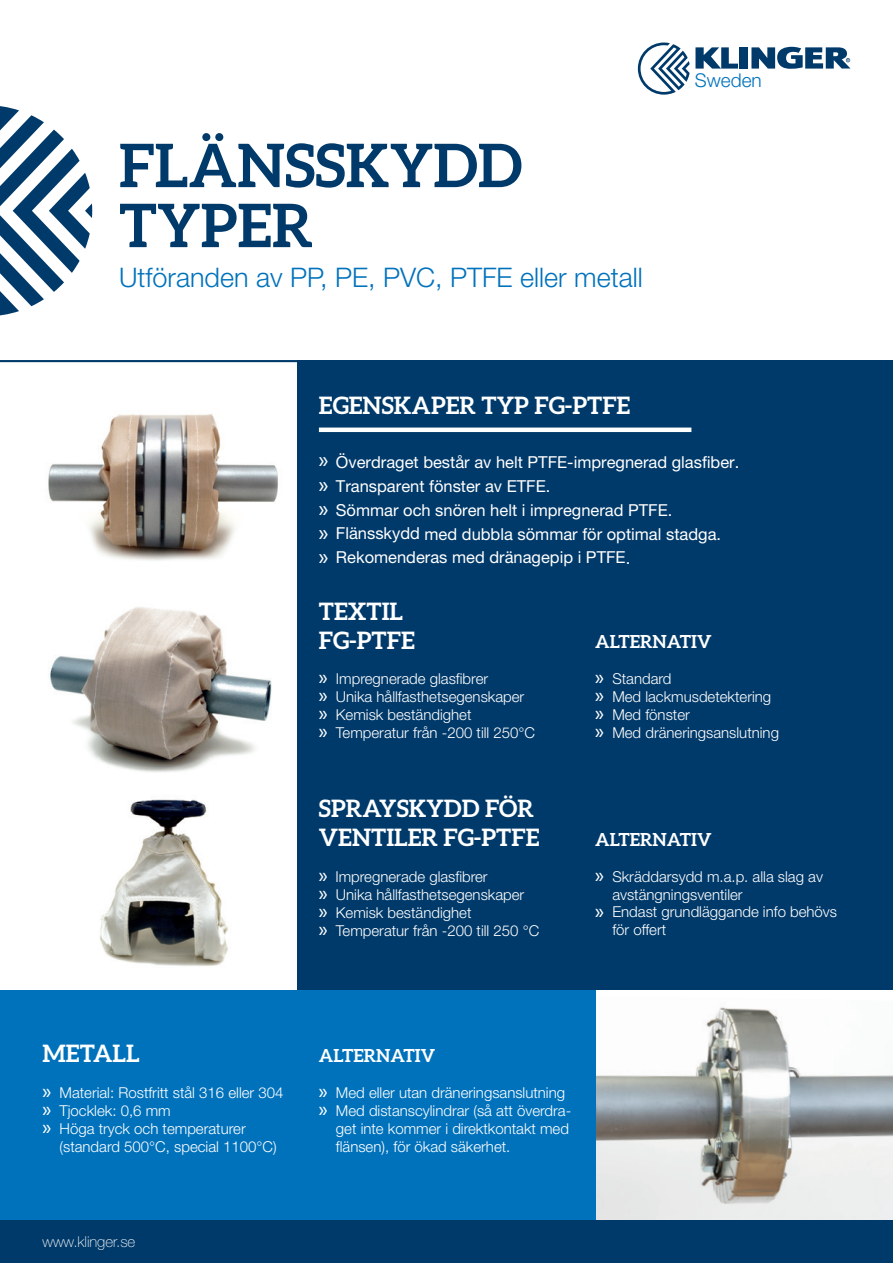
<style>
.page{position:relative;width:893px;height:1263px;background:#fff}
.page>*{position:absolute;margin:0;border:0;box-sizing:border-box;transform-origin:0 0}
.t1{font:700 60px/60px "Aleo";color:#003a6a}
.t2{font:300 27px "Helvetica Neue LT Pro";color:#0072bc}
.t3{font:700 24px/28.8px "Aleo";color:#fff}
.t4{font:300 19.05px "Helvetica Neue LT Pro";color:#0072bc}
.t5{font:700 18px "Aleo";color:#fff}
.t6{font:16.5px/24px "Helvetica Neue LT Pro";color:#fff}
.t7{font:300 15px/18px "Helvetica Neue LT Pro";color:#fff}
.t8{font:100 15px "Helvetica Neue LT Pro";color:#fff}
.s1{font-family:"Gill Sans";font-size:19.5px}
.s2{font-family:"Gill Sans";font-weight:400;font-size:18px}
</style>
<div class="page">
<div style="left:298px;top:360px;width:595px;height:630px;background:#003a6a"></div>
<img style="left:50px;top:607px;width:222px;height:165px">
<img style="left:48px;top:414px;width:230px;height:147px">
<img style="left:100px;top:799px;width:128px;height:167px">
<hr style="left:319px;top:428px;width:372px;height:4px;background:#fff">
<img style="left:595px;top:995px;width:298px;height:225px">
<svg style="left:0;top:106px;width:92px;height:210px"></svg>
<div style="left:0;top:990px;width:595px;height:232px;background:#0072bc"></div>
<div style="left:0;top:1220px;width:893px;height:43px;background:#003a6a"></div>
<hr style="left:0;top:360px;width:893px;height:2px;background:#003a6a">
<div style="left:740px;top:47px;width:8px;height:22px;background:#003a6a"></div>
<svg style="left:751px;top:47px;width:99px;height:22px"></svg>
<svg style="left:638px;top:43px;width:100px;height:52px"></svg>
<h1 class="t1" style="left:119px;top:134px;width:405px">FLÄNSSKYDD<br>TYPER</h1>
<h2 class="t2" style="left:119px;top:261px;width:525px">Utföranden av PP, PE, PVC, PTFE eller metall</h2>
<p class="t4" style="left:695px;top:69px;width:68px">Sweden</p>
<h3 class="t3" style="left:319px;top:391px;width:313px">EGENSKAPER TYP FG-PTFE</h3>
<p class="t6" style="left:319px;top:450px;width:422px"><span class="s1">»</span> Överdraget består av helt PTFE-impregnerad glasfiber. <span class="s1">»</span> Transparent fönster av ETFE.<br><span class="s1">»</span> Sömmar och snören helt i impregnerad PTFE.<br><span class="s1">»</span> Flänsskydd med dubbla sömmar för optimal stadga.</p>
<p class="t6" style="left:319px;top:544px;width:313px"><span class="s1">»</span> Rekomenderas med dränagepip i PTFE.</p>
<h3 class="t3" style="left:319px;top:596px;width:97px">TEXTIL<br>FG-PTFE</h3>
<p class="t7" style="left:319px;top:669px;width:218px"><span class="s2">»</span> Impregnerade glasfibrer<br><span class="s2">»</span> Unika hållfasthetsegenskaper <span class="s2">»</span> Kemisk beständighet<br><span class="s2">»</span> Temperatur från -200 till 250°C</p>
<h3 class="t3" style="left:319px;top:793px;width:222px;line-height:29.2px">SPRAYSKYDD FÖR<br>VENTILER FG-PTFE</h3>
<p class="t7" style="left:319px;top:867px;width:222px"><span class="s2">»</span> Impregnerade glasfibrer<br><span class="s2">»</span> Unika hållfasthetsegenskaper<br><span class="s2">»</span> Kemisk beständighet<br><span class="s2">»</span> Temperatur från -200 till 250 °C</p>
<p class="t5" style="left:595px;top:631px;width:118px">ALTERNATIV</p>
<p class="t7" style="left:595px;top:669px;width:185px"><span class="s2">»</span> Standard<br><span class="s2">»</span> Med lackmusdetektering <span class="s2">»</span> Med fönster<br><span class="s2">»</span> Med dräneringsanslutning</p>
<p class="t5" style="left:595px;top:829px;width:118px">ALTERNATIV</p>
<p class="t7" style="left:612px;top:867px;width:212px;text-indent:-17px"><span class="s2">»</span> Skräddarsydd m.a.p. alla slag av avstängningsventiler</p>
<p class="t7" style="left:612px;top:902px;width:226px;text-indent:-17px"><span class="s2">»</span> Endast grundläggande info behövs för offert</p>
<h3 class="t3" style="left:43px;top:1038px;width:99px">METALL</h3>
<p class="t7" style="left:43px;top:1083px;width:242px"><span class="s2">»</span> Material: Rostfritt stål 316 eller 304 <span class="s2">»</span> Tjocklek: 0,6 mm<br><span class="s2">»</span> Höga tryck och temperaturer</p>
<p class="t7" style="left:60px;top:1137px;width:219px">(standard 500°C, special 1100°C)</p>
<p class="t8" style="left:43px;top:1233px;width:94px">www.klinger.se</p>
<p class="t5" style="left:319px;top:1045px;width:118px">ALTERNATIV</p>
<p class="t7" style="left:319px;top:1083px;width:248px"><span class="s2">»</span> Med eller utan dräneringsanslutning</p>
<p class="t7" style="left:319px;top:1101px;width:254px"><span class="s2">»</span> Med distanscylindrar (så att överdra-</p>
<p class="t7" style="left:336px;top:1119px;width:235px">get inte kommer i direktkontakt med</p>
<p class="t7" style="left:336px;top:1137px;width:176px">flänsen), för ökad säkerhet.</p>
</div>
